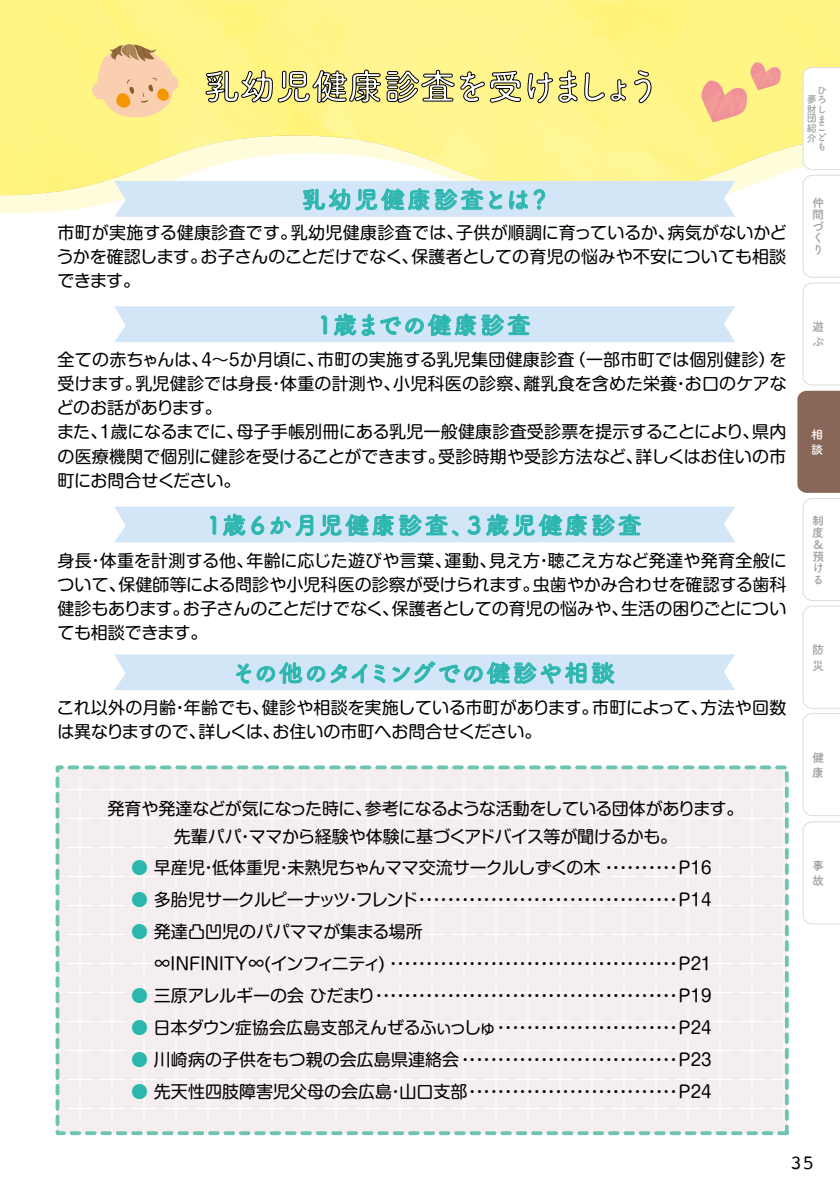
<style>
.page{position:relative;width:840px;height:1191px;background:#fff}
.page>*{position:absolute;margin:0;border:0;box-sizing:border-box;transform-origin:0 0}
.t1{font:36px "Tsuku A Rd Gothic Std B";letter-spacing:-.03em;color:#fff}
.t2{font:24px "Tsuku A Rd Gothic Std B";letter-spacing:.1em;color:#2cb6af}
.t3{font:24px "Tsuku A Rd Gothic Std B";letter-spacing:.05em;color:#2cb6af}
.t4{font:20px "Courier";color:#000}
.t5{font:17px/24px "Shin M Go Pro";color:#000}
.t6{font:17px/28px "Shin M Go Pro";letter-spacing:-.03em;color:#000;text-align:center}
.t7{font:17px "Shin M Go Pro";letter-spacing:-.045em;color:#000}
.t8{font:17px "Shin M Go Pro";letter-spacing:-.025em;color:#000}
.t9{font:12px/11.8px "Tsuku A Rd Gothic Std B";color:#9fa0a0}
.t10{font:12px/15.4px "Tsuku A Rd Gothic Std B";color:#fff}
.t11{font:10px/9.4px "Tsuku A Rd Gothic Std B";color:#9fa0a0;text-align:right}
.s1{color:#2cb6af}
</style>
<div class="page">
<svg style="left:0;top:0;width:839px;height:213px;background:#fef58c"></svg>
<div style="left:57px;top:767px;width:729px;height:366px;background:#f4eeee"></div>
<div style="left:56px;top:765px;width:732px;height:370px;border:4px dashed #6ec3b1"></div>
<svg style="left:114px;top:306px;width:620px;height:36px;background:#c9e3f2"></svg>
<svg style="left:91px;top:0;width:689px;height:217px;background:#f0eba0"></svg>
<svg style="left:114px;top:506px;width:620px;height:37px;background:#c0e1ee"></svg>
<svg style="left:114px;top:654px;width:620px;height:36px;background:#c5e2f0"></svg>
<svg style="left:797px;top:66px;width:42px;height:859px"></svg>
<h1 class="t1" style="left:204px;top:58px;width:458px">乳幼児健康診査を受けましょう</h1>
<h2 class="t2" style="left:301px;top:181px;width:251px">乳幼児健康診査とは？</h2>
<p class="t5" style="left:57px;top:219px;width:731px;text-align:justify">市町が実施する健康診査です。乳幼児健康診査では、子供が順調に育っているか、病気がないかどうかを確認します。お子さんのことだけでなく、保護者としての育児の悩みや不安についても相談できます。</p>
<h2 class="t3" style="left:313px;top:306px;width:219px">１歳までの健康診査</h2>
<p class="t5" style="left:57px;top:346px;width:731px">全ての赤ちゃんは、４～５か月頃に、市町の実施する乳児集団健康診査（一部市町では個別健診）を受けます。乳児健診では身長・体重の計測や、小児科医の診察、離乳食を含めた栄養・お口のケアなどのお話があります。<br>また、１歳になるまでに、母子手帳別冊にある乳児一般健康診査受診票を提示することにより、県内の医療機関で個別に健診を受けることができます。受診時期や受診方法など、詳しくはお住いの市町にお問合せください。</p>
<h2 class="t2" style="left:202px;top:506px;width:441px">１歳６か月児健康診査、３歳児健康診査</h2>
<p class="t5" style="left:57px;top:546px;width:730px;text-align:justify">身長・体重を計測する他、年齢に応じた遊びや言葉、運動、見え方・聴こえ方など発達や発育全般について、保健師等による問診や小児科医の診察が受けられます。虫歯やかみ合わせを確認する歯科健診もあります。お子さんのことだけでなく、保護者としての育児の悩みや、生活の困りごとについても相談できます。</p>
<h2 class="t3" style="left:231px;top:654px;width:385px">その他のタイミングでの健診や相談</h2>
<p class="t5" style="left:57px;top:694px;width:730px">これ以外の月齢・年齢でも、健診や相談を実施している市町があります。市町によって、方法や回数は異なりますので、詳しくは、お住いの市町へお問合せください。</p>
<p class="t6" style="left:107px;top:792px;width:637px">発育や発達などが気になった時に、参考になるような活動をしている団体があります。先輩パパ・ママから経験や体験に基づくアドバイス等が聞けるかも。</p>
<p class="t5" style="left:131px;top:853px;width:581px"><span class="s1">●</span> 早産児・低体重児・未熟児ちゃんママ交流サークルしずくの木・・・・・・・・・・P16</p>
<p class="t7" style="left:131px;top:885px;width:581px"><span class="s1">●</span> 多胎児サークルピーナッツ・フレンド・・・・・・・・・・・・・・・・・・・・・・・・・・・・・・・・・・・・ P1 4</p>
<p class="t5" style="left:154px;top:913px;width:559px;line-height:32px;text-indent:-22px"><span class="s1">●</span> 発達凸凹児のパパママが集まる場所<br>∞INFINITY∞(インフィニティ) ・・・・・・・・・・・・・・・・・・・・・・・・・・・・・・・・・・・・・・・・ P21</p>
<p class="t5" style="left:131px;top:981px;width:581px"><span class="s1">●</span> 三原アレルギーの会 ひだまり・・・・・・・・・・・・・・・・・・・・・・・・・・・・・・・・・・・・・・・・・・ P1 9</p>
<p class="t8" style="left:131px;top:1013px;width:581px"><span class="s1">●</span> 日本ダウン症協会広島支部えんぜるふぃっしゅ・・・・・・・・・・・・・・・・・・・・・・・・・ P24</p>
<p class="t5" style="left:131px;top:1045px;width:581px"><span class="s1">●</span> 川崎病の子供をもつ親の会広島県連絡会・・・・・・・・・・・・・・・・・・・・・・・・・・・・・・ P23</p>
<p class="t5" style="left:131px;top:1077px;width:581px"><span class="s1">●</span> 先天性四肢障害児父母の会広島・山口支部・・・・・・・・・・・・・・・・・・・・・・・・・・・・・ P24</p>
<p class="t11" style="left:806px;top:85px;width:21px">ひ夢ろ財し団ま紹こども</p>
<p class="t11" style="left:806px;top:133px;width:11px">介</p>
<p class="t9" style="left:811px;top:196px;width:13px">仲間づくり</p>
<p class="t9" style="left:811px;top:319px;width:13px;line-height:14.8px">遊ぶ</p>
<p class="t10" style="left:810px;top:426px;width:13px">相談</p>
<p class="t9" style="left:811px;top:513px;width:13px;text-align:justify">制度＆預ける</p>
<p class="t9" style="left:811px;top:641px;width:13px;line-height:15.4px">防災</p>
<p class="t9" style="left:811px;top:749px;width:13px;line-height:15.4px">健康</p>
<p class="t9" style="left:811px;top:856px;width:13px;line-height:15.4px">事故</p>
<p class="t4" style="left:789px;top:1146px;width:25px">35</p>
</div>
